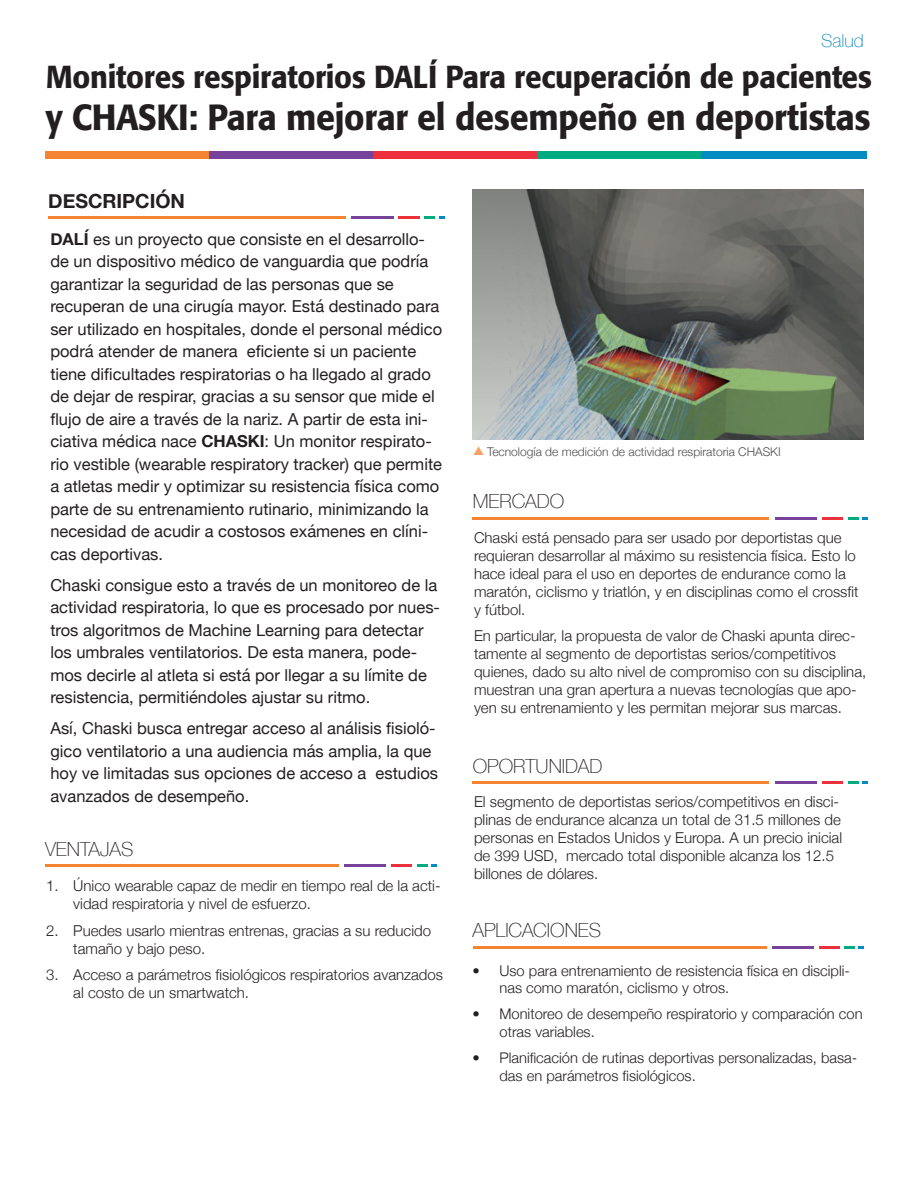
<style>
.page{position:relative;width:918px;height:1188px;background:#fff}
.page>*{position:absolute;margin:0;border:0;box-sizing:border-box;transform-origin:0 0}
.t1{font:500 36px "Formata";letter-spacing:-.01em;color:#231f20;scale:.94 1}
.t2{font:500 31.5px "Formata";letter-spacing:-.01em;color:#231f20;scale:.94 1}
.t3{font:100 19.5px "Helvetica Neue";color:#231f20}
.t4{font:700 19.5px "Helvetica Neue";color:#231f20}
.t5{font:100 18px "Helvetica Neue";color:#0a87c0}
.t6{font:16.5px/22.5px "Helvetica Neue";color:#231f20}
.t7{font:300 15px/18px "Helvetica Neue";color:#231f20}
.t8{font:300 14.7px/17.7px "Helvetica Neue";color:#231f20}
.t9{font:300 12px "Helvetica Neue";color:#4d4d4f}
.s1{font-weight:700}
</style>
<div class="page">
<div style="left:45px;top:152px;width:165px;height:7px;background:#f58432"></div>
<div style="left:209px;top:152px;width:166px;height:7px;background:#77439a"></div>
<div style="left:373px;top:152px;width:166px;height:7px;background:#ee303c"></div>
<div style="left:537px;top:152px;width:165px;height:7px;background:#00ab7f"></div>
<div style="left:701px;top:152px;width:165px;height:7px;background:#008bc2"></div>
<hr style="left:48px;top:216px;width:298px;height:3px;background:#f58432">
<hr style="left:351px;top:216px;width:42px;height:3px;background:#77439a">
<hr style="left:399px;top:216px;width:21px;height:3px;background:#ee303c">
<svg style="left:424px;top:216px;width:21px;height:3px"></svg>
<hr style="left:474px;top:946px;width:293px;height:2px;background:#f58432">
<hr style="left:773px;top:946px;width:41px;height:2px;background:#77439a">
<hr style="left:819px;top:946px;width:20px;height:3px;background:#ee303c">
<svg style="left:844px;top:946px;width:20px;height:3px"></svg>
<hr style="left:46px;top:864px;width:293px;height:3px;background:#f58432">
<hr style="left:345px;top:864px;width:41px;height:3px;background:#77439a">
<hr style="left:392px;top:864px;width:20px;height:3px;background:#ee303c">
<svg style="left:417px;top:864px;width:20px;height:3px"></svg>
<img style="left:472px;top:190px;width:392px;height:249px">
<hr style="left:472px;top:517px;width:297px;height:2px;background:#f58432">
<hr style="left:775px;top:517px;width:42px;height:2px;background:#77439a">
<hr style="left:822px;top:517px;width:21px;height:2px;background:#ee303c">
<svg style="left:848px;top:517px;width:20px;height:2px"></svg>
<hr style="left:472px;top:781px;width:297px;height:3px;background:#f58432">
<hr style="left:775px;top:781px;width:42px;height:3px;background:#77439a">
<hr style="left:822px;top:781px;width:21px;height:3px;background:#ee303c">
<svg style="left:848px;top:781px;width:20px;height:3px"></svg>
<p class="t5" style="left:821px;top:27px;width:44px">Salud</p>
<p class="t2" style="left:46px;top:58px;width:881px">Monitores respiratorios DALÍ Para recuperación de pacientes</p>
<p class="t1" style="left:46px;top:95px;width:879px">y CHASKI: Para mejorar el desempeño en deportistas</p>
<p class="t4" style="left:48px;top:186px;width:138px">DESCRIPCIÓN</p>
<p class="t6" style="left:50px;top:229px;width:393px"><span class="s1">DALÍ</span> es un proyecto que consiste en el desarrollo&shy;de un dispositivo médico de vanguardia que podría garantizar la seguridad de las personas que se recuperan de una cirugía mayor. Está destinado para ser utilizado en hospitales, donde el personal médico podrá atender de manera eficiente si un paciente tiene dificultades respiratorias o ha llegado al grado de dejar de respirar, gracias a su sensor que mide el flujo de aire a través de la nariz. A partir de esta ini&shy;ciativa médica nace <span class="s1">CHASKI</span>: Un monitor respirato&shy;rio vestible (wearable respiratory tracker) que permite a atletas medir y optimizar su resistencia física como parte de su entrenamiento rutinario, minimizando la necesidad de acudir a costosos exámenes en clíni&shy;cas deportivas.</p>
<p class="t6" style="left:50px;top:575px;width:391px">Chaski consigue esto a través de un monitoreo de la actividad respiratoria, lo que es procesado por nues&shy;tros algoritmos de Machine Learning para detectar los umbrales ventilatorios. De esta manera, pode&shy;mos decirle al atleta si está por llegar a su límite de resistencia, permitiéndoles ajustar su ritmo.</p>
<p class="t6" style="left:50px;top:718px;width:389px">Así, Chaski busca entregar acceso al análisis fisioló&shy;gico ventilatorio a una audiencia más amplia, la que hoy ve limitadas sus opciones de acceso a estudios avanzados de desempeño.</p>
<p class="t3" style="left:45px;top:834px;width:90px">VENTAJAS</p>
<p class="t7" style="left:73px;top:876px;width:369px;text-indent:-27px">1. Único wearable capaz de medir en tiempo real de la acti&shy;vidad respiratoria y nivel de esfuerzo.</p>
<p class="t7" style="left:73px;top:920px;width:359px;text-indent:-27px">2. Puedes usarlo mientras entrenas, gracias a su reducido tamaño y bajo peso.</p>
<p class="t7" style="left:73px;top:965px;width:371px;text-indent:-27px">3. Acceso a parámetros fisiológicos respiratorios avanzados al costo de un smartwatch.</p>
<p class="t9" style="left:487px;top:442px;width:295px">Tecnología de medición de actividad respiratoria CHASKI</p>
<p class="t3" style="left:473px;top:487px;width:93px">MERCADO</p>
<p class="t7" style="left:474px;top:527px;width:386px">Chaski está pensado para ser usado por deportistas que requieran desarrollar al máximo su resistencia física. Esto lo hace ideal para el uso en deportes de endurance como la maratón, ciclismo y triatlón, y en disciplinas como el crossfit y fútbol.</p>
<p class="t7" style="left:474px;top:626px;width:394px">En particular, la propuesta de valor de Chaski apunta direc&shy;tamente al segmento de deportistas serios/competitivos quienes, dado su alto nivel de compromiso con su disciplina, muestran una gran apertura a nuevas tecnologías que apo&shy;yen su entrenamiento y les permitan mejorar sus marcas.</p>
<p class="t3" style="left:473px;top:751px;width:131px">OPORTUNIDAD</p>
<p class="t7" style="left:474px;top:791px;width:370px">El segmento de deportistas serios/competitivos en disci&shy;plinas de endurance alcanza un total de 31.5 millones de personas en Estados Unidos y Europa. A un precio inicial de 399 USD, mercado total disponible alcanza los 12.5 billones de dólares.</p>
<p class="t3" style="left:472px;top:915px;width:130px">APLICACIONES</p>
<p class="t8" style="left:500px;top:960px;width:352px;text-indent:-27px">• Uso para entrenamiento de resistencia física en discipli&shy;nas como maratón, ciclismo y otros.</p>
<p class="t8" style="left:500px;top:1004px;width:365px;text-indent:-27px">• Monitoreo de desempeño respiratorio y comparación con otras variables.</p>
<p class="t8" style="left:500px;top:1048px;width:359px;text-indent:-27px">• Planificación de rutinas deportivas personalizadas, basa&shy;das en parámetros fisiológicos.</p>
</div>
